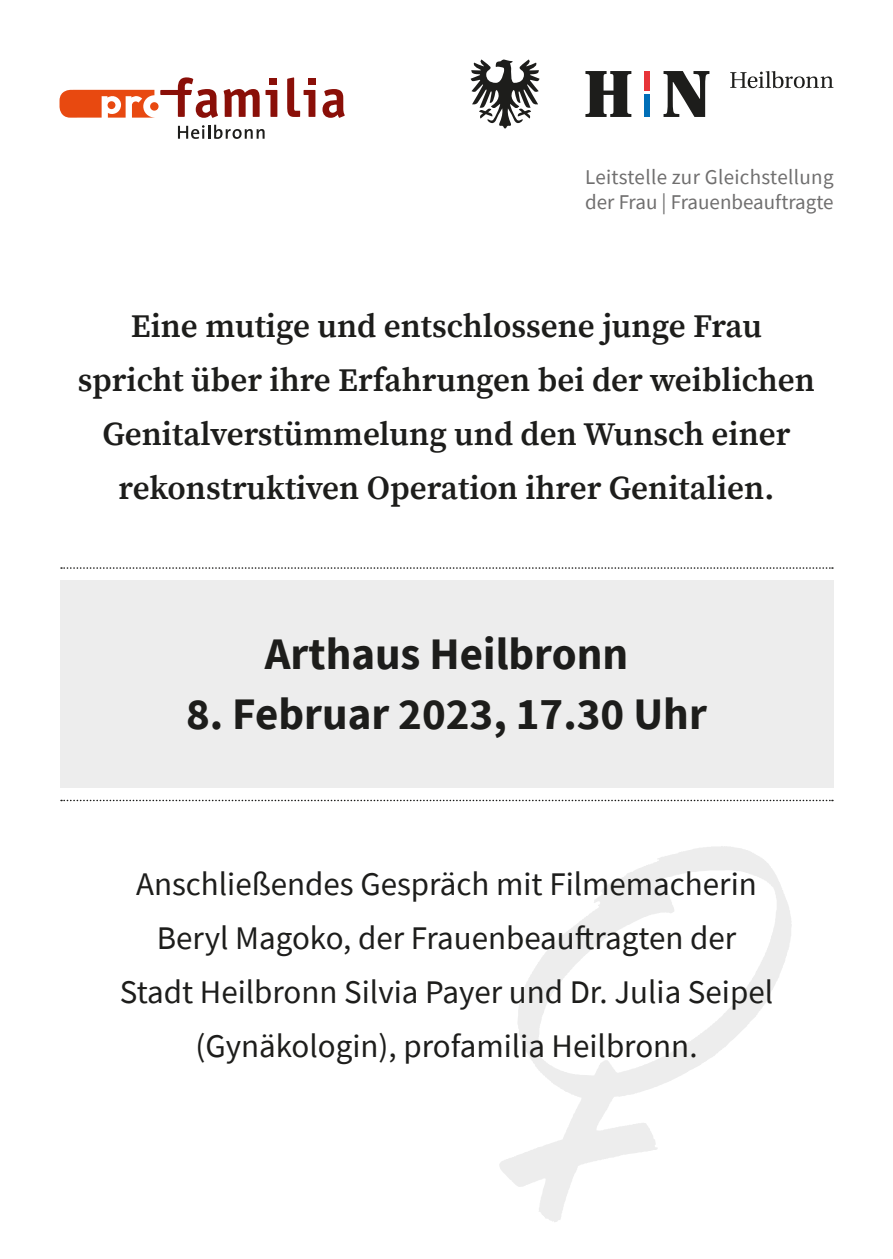
<style>
.page{position:relative;width:893px;height:1259px;background:#fff}
.page>*{position:absolute;margin:0;border:0;box-sizing:border-box;transform-origin:0 0}
.t1{font:700 45px "Source Sans Pro";color:#1d1d1b}
.t2{font:600 33px/54px "Source Serif Pro";color:#1d1d1b;text-align:center}
.t3{font:33px/54px "Source Sans Pro";color:#1d1d1b;text-align:center}
.t4{font:21px/25.2px "Source Sans Pro";color:#706f6f}
</style>
<div class="page">
<svg style="left:499px;top:846px;width:293px;height:376px"></svg>
<svg style="left:585px;top:71px;width:46px;height:46px"></svg>
<svg style="left:663px;top:71px;width:46px;height:46px"></svg>
<svg style="left:730px;top:71px;width:103px;height:17px"></svg>
<div style="left:645px;top:71px;width:5px;height:20px;background:#e73439"></div>
<div style="left:645px;top:95px;width:5px;height:22px;background:#006eb7"></div>
<svg style="left:471px;top:60px;width:68px;height:68px"></svg>
<div style="left:60px;top:581px;width:773px;height:207px;background:#ededed"></div>
<svg style="left:61px;top:567px;width:772px;height:2px"></svg>
<svg style="left:61px;top:799px;width:772px;height:2px"></svg>
<div style="left:150px;top:102px;width:9px;height:9px;background:#e84910;border-radius:50%"></div>
<svg style="left:322px;top:89px;width:23px;height:29px"></svg>
<div style="left:269px;top:78px;width:8px;height:7px;background:#8a0f08"></div>
<svg style="left:224px;top:89px;width:53px;height:28px"></svg>
<svg style="left:160px;top:77px;width:58px;height:41px"></svg>
<svg style="left:287px;top:77px;width:28px;height:40px"></svg>
<svg style="left:60px;top:90px;width:94px;height:28px"></svg>
<svg style="left:178px;top:125px;width:87px;height:14px"></svg>
<p class="t4" style="left:585px;top:164px;width:250px">Leitstelle zur Gleichstellung der Frau | Frauenbeauftragte</p>
<p class="t2" style="left:78px;top:299px;width:739px">Eine mutige und entschlossene junge Frau spricht über ihre Erfahrungen bei der weiblichen Genitalverstümmelung und den Wunsch einer rekonstruktiven Operation ihrer Genitalien.</p>
<p class="t1" style="left:265px;top:623px;width:365px">Arthaus Heilbronn</p>
<p class="t1" style="left:186px;top:683px;width:522px">8. Februar 2023, 17.30 Uhr</p>
<p class="t3" style="left:120px;top:857px;width:655px">Anschließendes Gespräch mit Filmemacherin Beryl Magoko, der Frauenbeauftragten der Stadt Heilbronn Silvia Payer und Dr. Julia Seipel (Gynäkologin), profamilia Heilbronn.</p>
</div>
